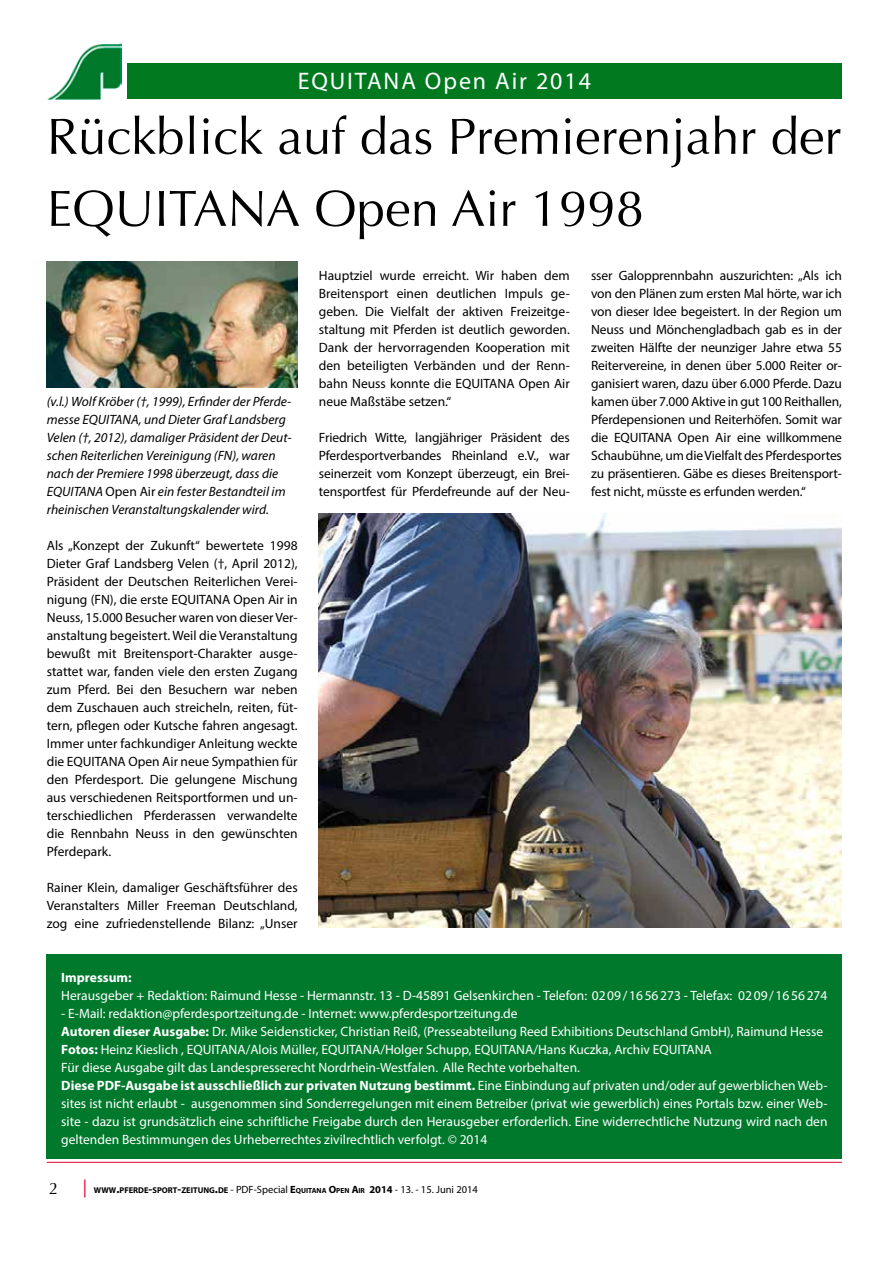
<style>
.page{position:relative;width:893px;height:1263px;background:#fff}
.page>*{position:absolute;margin:0;border:0;box-sizing:border-box;transform-origin:0 0}
.t1{font:51px/72px "Optima";color:#000}
.t2{font:24px "Myriad Pro";letter-spacing:.08em;color:#fff}
.t3{font:16.5px "Optima";color:#000}
.t4{font:13.5px/18px "Myriad Pro";color:#000;text-align:justify}
.t5{font:13.5px/18px "Myriad Pro";color:#fff}
.t6{font:italic 13.5px/18px "Myriad Pro";color:#000}
.t7{font:700 13.5px "Myriad Pro";color:#fff}
.t8{font:10.5px "Myriad Pro";color:#000}
.s1{font-style:normal}
.s2{font-weight:700}
.s3{font-size:18px;color:#e2002f}
.s4{font-weight:700;font-size:8.4px}
.s5{font-weight:700;font-size:12px}
.s6{font-weight:700;font-size:7.35px}
</style>
<div class="page">
<hr style="left:47px;top:1162px;width:795px;height:1px;background:#e2002f">
<div style="left:128px;top:64px;width:714px;height:35px;background:#00791f"></div>
<img style="left:47px;top:43px;width:74px;height:57px">
<div style="left:47px;top:954px;width:795px;height:204px;background:#00792c"></div>
<img style="left:47px;top:262px;width:251px;height:126px">
<img style="left:319px;top:514px;width:523px;height:414px">
<h2 class="t2" style="left:298px;top:66px;width:295px">EQUITANA Open Air 2014</h2>
<h1 class="t1" style="left:47px;top:101px;width:796px">Rückblick auf das Premierenjahr der<br>EQUITANA Open Air 1998</h1>
<p class="t6" style="left:47px;top:392px;width:246px">(v.l.) Wolf Kröber (†, 1999), Erfinder der Pferde&shy;messe EQUITANA, und Dieter Graf Landsberg Velen (†, 2012), damaliger Präsident der Deut&shy;schen Reiterlichen Vereinigung (FN), waren nach der Premiere 1998 überzeugt, dass die EQUITANA <span class="s1">Open Air</span> ein fester Bestandteil im rheinischen Veranstaltungskalender wird.</p>
<p class="t4" style="left:47px;top:536px;width:252px">Als „Konzept der Zukunft“ bewertete 1998<br>Dieter Graf Landsberg Velen (†, April 2012), Präsident der Deutschen Reiterlichen Verei&shy;nigung (FN), die erste EQUITANA Open Air in Neuss, 15.000 Besucher waren von dieser Ver&shy;anstaltung begeistert. Weil die Veranstaltung bewußt mit Breitensport-Charakter ausge&shy;stattet war, fanden viele den ersten Zugang zum Pferd. Bei den Besuchern war neben dem Zuschauen auch streicheln, reiten, füt&shy;tern, pflegen oder Kutsche fahren angesagt.<br>Immer unter fachkundiger Anleitung weckte die EQUITANA Open Air neue Sympathien für den Pferdesport. Die gelungene Mischung aus verschiedenen Reitsportformen und un&shy;terschiedlichen Pferderassen verwandelte die Rennbahn Neuss in den gewünschten Pferdepark.</p>
<p class="t4" style="left:47px;top:878px;width:252px">Rainer Klein, damaliger Geschäftsführer des Veranstalters Miller Freeman Deutschland, zog eine zufriedenstellende Bilanz: „Unser</p>
<p class="t4" style="left:319px;top:266px;width:252px">Hauptziel wurde erreicht. Wir haben dem Breitensport einen deutlichen Impuls ge&shy;geben. Die Vielfalt der aktiven Freizeitge&shy;staltung mit Pferden ist deutlich geworden.<br>Dank der hervorragenden Kooperation mit den beteiligten Verbänden und der Renn&shy;bahn Neuss konnte die EQUITANA Open Air neue Maßstäbe setzen.“</p>
<p class="t4" style="left:319px;top:428px;width:252px">Friedrich Witte, langjähriger Präsident des Pferdesportverbandes Rheinland e.V., war seinerzeit vom Konzept überzeugt, ein Brei&shy;tensportfest für Pferdefreunde auf der Neu-</p>
<p class="t4" style="left:591px;top:266px;width:252px">sser Galopprennbahn auszurichten: „Als ich von den Plänen zum ersten Mal hörte, war ich von dieser Idee begeistert. In der Region um Neuss und Mönchengladbach gab es in der zweiten Hälfte der neunziger Jahre etwa 55<br>Reitervereine, in denen über 5.000 Reiter or&shy;ganisiert waren, dazu über 6.000 Pferde. Dazu kamen über 7.000 Aktive in gut 100 Reithallen, Pferdepensionen und Reiterhöfen. Somit war die EQUITANA Open Air eine willkommene Schaubühne, um die Vielfalt des Pferdesportes zu präsentieren. Gäbe es dieses Breitensport&shy;fest nicht, müsste es erfunden werden.“</p>
<p class="t7" style="left:61px;top:968px;width:72px">Impressum:</p>
<p class="t5" style="left:61px;top:986px;width:768px">Herausgeber + Redaktion: Raimund Hesse - Hermannstr. 13 - D-45891 Gelsenkirchen - Telefon: 0209/1656273 - Telefax: 0209/1656274</p>
<p class="t5" style="left:61px;top:1004px;width:768px">- E-Mail: redaktion@pferdesportzeitung.de - Internet: www.pferdesportzeitung.de<br><span class="s2">Autoren dieser Ausgabe:</span> Dr. Mike Seidensticker, Christian Reiß, (Presseabteilung Reed Exhibitions Deutschland GmbH), Raimund Hesse <span class="s2">Fotos:</span> Heinz Kieslich , EQUITANA/Alois Müller, EQUITANA/Holger Schupp, EQUITANA/Hans Kuczka, Archiv EQUITANA<br>Für diese Ausgabe gilt das Landespresserecht Nordrhein-Westfalen. Alle Rechte vorbehalten.<br><span class="s2">Diese PDF-Ausgabe ist ausschließlich zur privaten Nutzung bestimmt.</span> Eine Einbindung auf privaten und/oder auf gewerblichen Web&shy;sites ist nicht erlaubt - ausgenommen sind Sonderregelungen mit einem Betreiber (privat wie gewerblich) eines Portals bzw. einer Web&shy;site - dazu ist grundsätzlich eine schriftliche Freigabe durch den Herausgeber erforderlich. Eine widerrechtliche Nutzung wird nach den geltenden Bestimmungen des Urheberrechtes zivilrechtlich verfolgt. © 2014</p>
<p class="t3" style="left:49px;top:1179px;width:11px">2</p>
<p class="t8" style="left:83px;top:1183px;width:396px"><span class="s3">|</span> <span class="s4">WWW</span><span class="s5">.</span><span class="s4">PFERDE</span><span class="s5">-</span><span class="s4">SPORT</span><span class="s5">-</span><span class="s4">ZEITUNG</span><span class="s5">.</span><span class="s4">DE</span> - PDF-Special <span class="s2">E</span><span class="s6">QUITANA</span> <span class="s2">O</span><span class="s6">PEN</span> <span class="s2">A</span><span class="s6">IR</span> <span class="s2">2014</span> - 13. - 15. Juni 2014</p>
</div>
